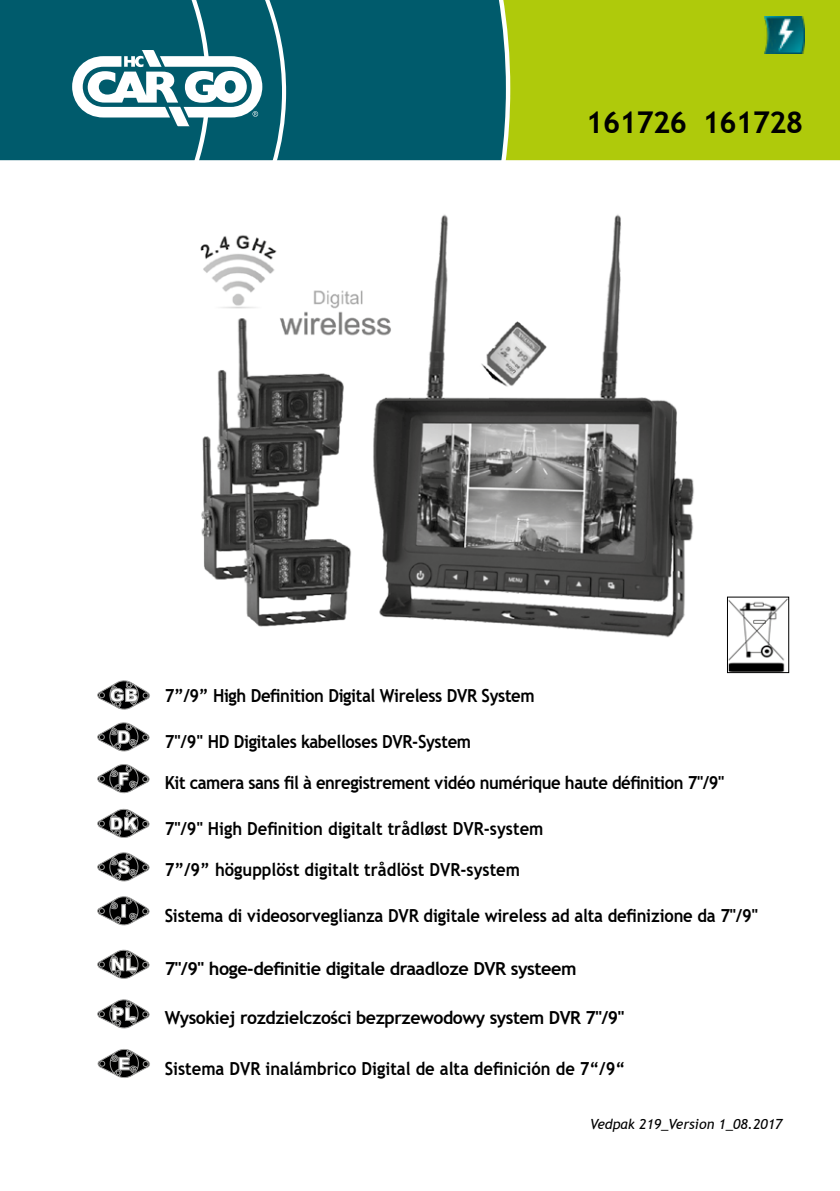
<style>
.page{position:relative;width:840px;height:1191px;background:#fff}
.page>*{position:absolute;margin:0;border:0;box-sizing:border-box;transform-origin:0 0}
.t1{font:700 30px "Trebuchet MS";letter-spacing:-.03em;color:#000}
.t2{font:700 18px "Trebuchet MS";letter-spacing:-.02em;color:#000;scale:.92 1}
.t3{font:700 18px "Trebuchet MS";color:#000;scale:.92 1}
.t4{font:700 18px "Trebuchet MS";letter-spacing:-.02em;color:#000}
.t5{font:17.6px "Arial MT Black";color:#fff}
.t6{font:italic 14px "Trebuchet MS";color:#000}
</style>
<div class="page">
<div style="left:512px;top:0;width:327px;height:160px;background:#afca0b"></div>
<div style="left:0;top:0;width:512px;height:160px;background:#005b6c"></div>
<svg style="left:72px;top:0;width:216px;height:160px"></svg>
<svg style="left:97px;top:722px;width:53px;height:30px"></svg>
<svg style="left:97px;top:896px;width:53px;height:30px"></svg>
<div style="left:121px;top:904px;width:5px;height:13px;border:1px solid #9d9d9c"></div>
<svg style="left:97px;top:999px;width:53px;height:30px"></svg>
<svg style="left:97px;top:852px;width:53px;height:30px"></svg>
<svg style="left:97px;top:949px;width:53px;height:30px"></svg>
<svg style="left:97px;top:764px;width:53px;height:30px"></svg>
<svg style="left:97px;top:808px;width:53px;height:30px"></svg>
<svg style="left:97px;top:680px;width:53px;height:30px"></svg>
<img style="left:200px;top:214px;width:494px;height:424px">
<svg style="left:97px;top:1049px;width:53px;height:29px"></svg>
<img style="left:763px;top:17px;width:40px;height:37px">
<img style="left:728px;top:599px;width:58px;height:72px">
<div style="left:726px;top:597px;width:62px;height:76px;border:1px solid #000"></div>
<h1 class="t1" style="left:585px;top:104px;width:219px">161726 161728</h1>
<p class="t5" style="left:118px;top:1052px;width:14px">E</p>
<p class="t2" style="left:165px;top:684px;width:403px">7”/9” High Definition Digital Wireless DVR System</p>
<p class="t2" style="left:165px;top:730px;width:334px">7"/9" HD Digitales kabelloses DVR-System</p>
<p class="t2" style="left:165px;top:771px;width:609px">Kit camera sans fil à enregistrement vidéo numérique haute définition 7"/9"</p>
<p class="t3" style="left:165px;top:817px;width:413px">7"/9" High Definition digitalt trådløst DVR-system</p>
<p class="t3" style="left:165px;top:858px;width:387px">7”/9” högupplöst digitalt trådlöst DVR-system</p>
<p class="t2" style="left:165px;top:904px;width:646px">Sistema di videosorveglianza DVR digitale wireless ad alta definizione da 7"/9"</p>
<p class="t4" style="left:165px;top:957px;width:413px">7"/9" hoge-definitie digitale draadloze DVR systeem</p>
<p class="t4" style="left:165px;top:1006px;width:461px">Wysokiej rozdzielczości bezprzewodowy system DVR 7"/9"</p>
<p class="t3" style="left:165px;top:1057px;width:502px">Sistema DVR inalámbrico Digital de alta definición de 7“/9“</p>
<p class="t6" style="left:589px;top:1115px;width:194px">Vedpak 219_Version 1_08.2017</p>
</div>
